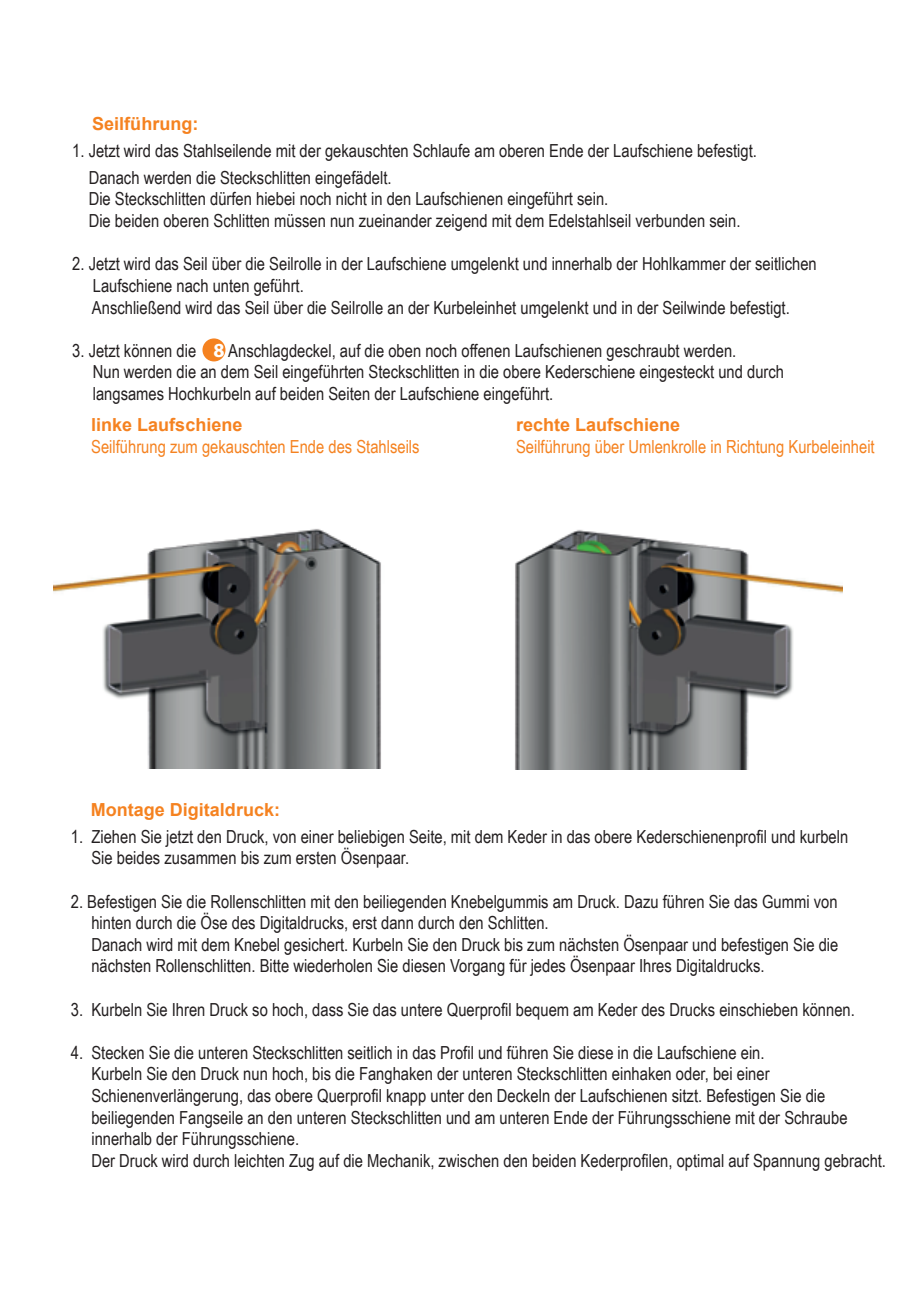
<style>
.page{position:relative;width:919px;height:1289px;background:#fff}
.page>*{position:absolute;margin:0;border:0;box-sizing:border-box;transform-origin:0 0}
.t1{font:700 20.1px "Myriad Pro";color:#fff}
.t2{font:18px/21.6px "Arial Narrow";color:#231f20}
.t3{font:18px "Arial Narrow";color:#f58220}
.t4{font:700 18px "Arial";color:#f58220}
</style>
<div class="page">
<div style="left:202px;top:338px;width:23px;height:23px;background:#f58220;border-radius:50%"></div>
<img style="left:515px;top:529px;width:327px;height:240px">
<img style="left:54px;top:529px;width:327px;height:239px">
<p class="t4" style="left:92px;top:111px;width:108px">Seilführung:</p>
<p class="t2" style="left:89px;top:136px;width:669px;line-height:27px;text-indent:-16px">1. Jetzt wird das Stahlseilende mit der gekauschten Schlaufe am oberen Ende der Laufschiene befestigt.<br>Danach werden die Steckschlitten eingefädelt.</p>
<p class="t2" style="left:89px;top:188px;width:653px">Die Steckschlitten dürfen hiebei noch nicht in den Laufschienen eingeführt sein.<br>Die beiden oberen Schlitten müssen nun zueinander zeigend mit dem Edelstahlseil verbunden sein.</p>
<p class="t2" style="left:92px;top:252px;width:726px;text-indent:-20px">2. Jetzt wird das Seil über die Seilrolle in der Laufschiene umgelenkt und innerhalb der Hohlkammer der seitlichen<br>Laufschiene nach unten geführt.<br>Anschließend wird das Seil über die Seilrolle an der Kurbeleinhet umgelenkt und in der Seilwinde befestigt.</p>
<p class="t2" style="left:72px;top:339px;width:125px">3. Jetzt können die</p>
<p class="t1" style="left:213px;top:337px;width:13px">8</p>
<p class="t2" style="left:93px;top:339px;width:692px;text-indent:135px">Anschlagdeckel, auf die oben noch offenen Laufschienen geschraubt werden.<br>Nun werden die an dem Seil eingeführten Steckschlitten in die obere Kederschiene eingesteckt und durch langsames Hochkurbeln auf beiden Seiten der Laufschiene eingeführt.</p>
<p class="t4" style="left:91px;top:412px;width:153px">linke Laufschiene</p>
<p class="t3" style="left:91px;top:433px;width:330px">Seilführung zum gekauschten Ende des Stahlseils</p>
<p class="t4" style="left:516px;top:412px;width:166px">rechte Laufschiene</p>
<p class="t3" style="left:516px;top:433px;width:360px">Seilführung über Umlenkrolle in Richtung Kurbeleinheit</p>
<p class="t4" style="left:91px;top:796px;width:191px">Montage Digitaldruck:</p>
<p class="t2" style="left:91px;top:824px;width:758px;text-indent:-21px">1. Ziehen Sie jetzt den Druck, von einer beliebigen Seite, mit dem Keder in das obere Kederschienenprofil und kurbeln<br>Sie beides zusammen bis zum ersten Ösenpaar.</p>
<p class="t2" style="left:91px;top:889px;width:748px;text-indent:-21px">2. Befestigen Sie die Rollenschlitten mit den beiliegenden Knebelgummis am Druck. Dazu führen Sie das Gummi von hinten durch die Öse des Digitaldrucks, erst dann durch den Schlitten.<br>Danach wird mit dem Knebel gesichert. Kurbeln Sie den Druck bis zum nächsten Ösenpaar und befestigen Sie die nächsten Rollenschlitten. Bitte wiederholen Sie diesen Vorgang für jedes Ösenpaar Ihres Digitaldrucks.</p>
<p class="t2" style="left:71px;top:997px;width:785px">3. Kurbeln Sie Ihren Druck so hoch, dass Sie das untere Querprofil bequem am Keder des Drucks einschieben können.</p>
<p class="t2" style="left:91px;top:1040px;width:796px;text-indent:-21px">4. Stecken Sie die unteren Steckschlitten seitlich in das Profil und führen Sie diese in die Laufschiene ein.<br>Kurbeln Sie den Druck nun hoch, bis die Fanghaken der unteren Steckschlitten einhaken oder, bei einer Schienenverlängerung, das obere Querprofil knapp unter den Deckeln der Laufschienen sitzt. Befestigen Sie die beiliegenden Fangseile an den unteren Steckschlitten und am unteren Ende der Führungsschiene mit der Schraube innerhalb der Führungsschiene.<br>Der Druck wird durch leichten Zug auf die Mechanik, zwischen den beiden Kederprofilen, optimal auf Spannung gebracht.</p>
</div>
